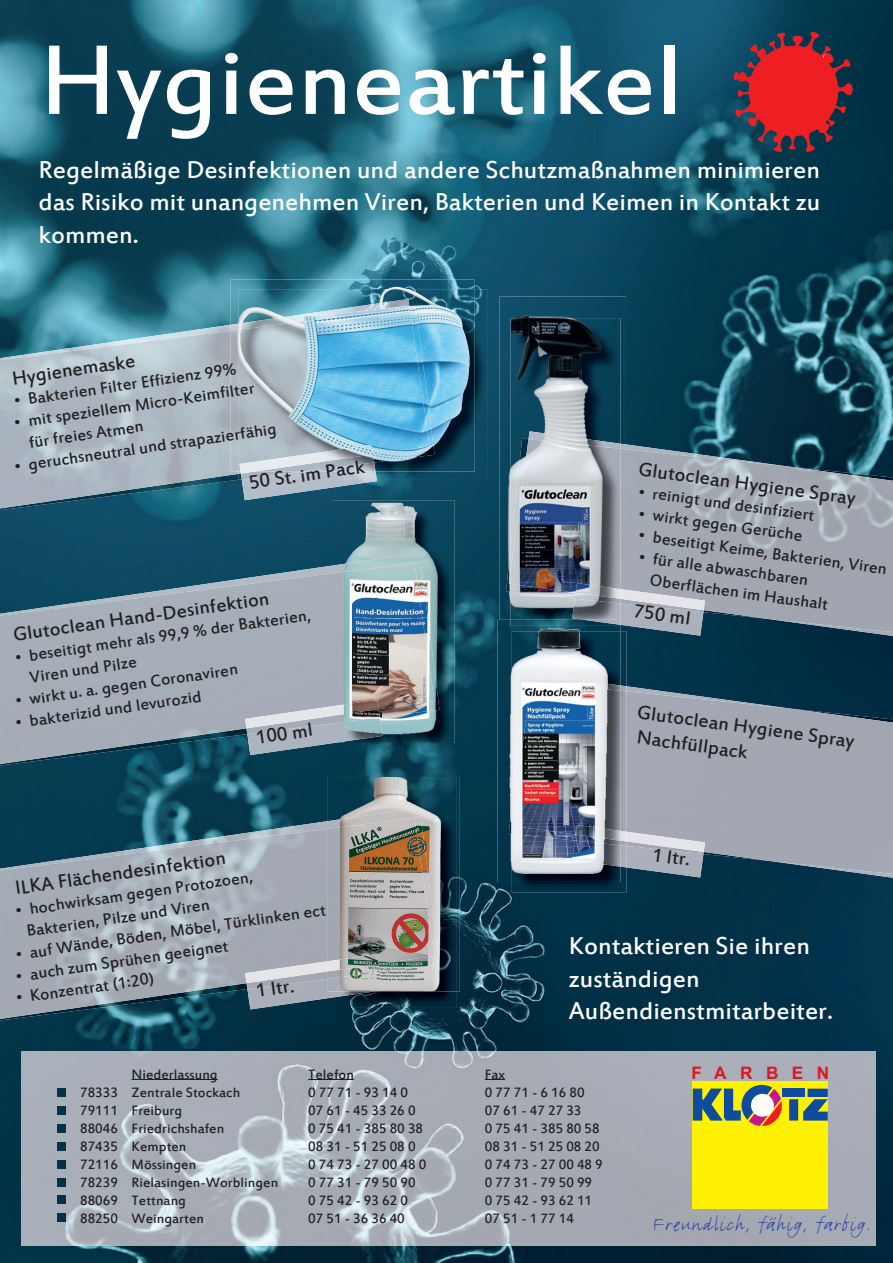
<style>
.page{position:relative;width:893px;height:1263px;background:#fff}
.page>*{position:absolute;margin:0;border:0;box-sizing:border-box;transform-origin:0 0}
.t1{font:108px "Estrangelo Edessa";color:#fff}
.t2{font:27px/32.4px "Estrangelo Edessa";color:#fff;text-align:justify}
.t3{font:22.5px "Justlefthand";letter-spacing:.065em;color:#374a9f}
.t4{font:21px/25.3px "Estrangelo Edessa";color:#231f20}
.t5{font:18px/21.9px "Estrangelo Edessa";color:#231f20}
.t6{font:700 17.25px "Arial";letter-spacing:.78em;color:#db1820}
.t7{font:15px/18px "Estrangelo Edessa";color:#231f20}
</style>
<div class="page">
<img style="left:0;top:0;width:893px;height:1263px">
<img style="left:21px;top:1051px;width:855px;height:195px">
<div style="left:693px;top:1081px;width:135px;height:127px;background:#fff101"></div>
<div style="left:783px;top:1088px;width:22px;height:9px;background:#0d4c9f"></div>
<div style="left:789px;top:1099px;width:9px;height:21px;background:#0d4c9f"></div>
<div style="left:807px;top:1088px;width:21px;height:9px;background:#0d4c9f"></div>
<svg style="left:803px;top:1099px;width:25px;height:21px"></svg>
<svg style="left:693px;top:1085px;width:90px;height:41px"></svg>
<hr style="left:132px;top:1079px;width:86px;height:1px;background:#231f20">
<hr style="left:308px;top:1079px;width:46px;height:1px;background:#231f20">
<svg style="left:485px;top:1079px;width:20px;height:1px"></svg>
<img style="left:0;top:508px;width:239px;height:2px">
<img style="left:0;top:764px;width:247px;height:2px">
<img style="left:0;top:1019px;width:247px;height:1px">
<img style="left:0;top:325px;width:231px;height:6px">
<img style="left:0;top:331px;width:239px;height:177px">
<img style="left:0;top:565px;width:333px;height:8px">
<img style="left:0;top:573px;width:333px;height:191px">
<img style="left:242px;top:480px;width:135px;height:20px">
<img style="left:247px;top:734px;width:89px;height:21px">
<img style="left:246px;top:728px;width:87px;height:6px">
<img style="left:245px;top:706px;width:88px;height:22px">
<img style="left:328px;top:991px;width:13px;height:18px">
<img style="left:626px;top:444px;width:267px;height:192px">
<img style="left:626px;top:449px;width:267px;height:183px">
<img style="left:627px;top:686px;width:266px;height:192px">
<img style="left:627px;top:691px;width:266px;height:183px">
<img style="left:627px;top:854px;width:76px;height:23px">
<img style="left:627px;top:852px;width:77px;height:2px">
<img style="left:627px;top:832px;width:78px;height:20px">
<img style="left:620px;top:612px;width:83px;height:24px">
<img style="left:626px;top:610px;width:78px;height:2px">
<img style="left:626px;top:590px;width:79px;height:20px">
<img style="left:0;top:821px;width:328px;height:8px">
<img style="left:0;top:829px;width:328px;height:190px">
<img style="left:245px;top:961px;width:83px;height:22px">
<img style="left:255px;top:289px;width:233px;height:191px">
<img style="left:255px;top:471px;width:49px;height:8px">
<svg style="left:239px;top:471px;width:16px;height:9px"></svg>
<img style="left:231px;top:279px;width:244px;height:45px">
<svg style="left:231px;top:324px;width:8px;height:6px"></svg>
<img style="left:231px;top:330px;width:8px;height:141px">
<img style="left:239px;top:289px;width:236px;height:182px">
<img style="left:410px;top:307px;width:25px;height:155px">
<img style="left:239px;top:299px;width:171px;height:9px">
<img style="left:239px;top:308px;width:191px;height:163px">
<img style="left:240px;top:445px;width:133px;height:26px">
<img style="left:345px;top:743px;width:108px;height:6px">
<img style="left:333px;top:500px;width:122px;height:243px">
<svg style="left:333px;top:564px;width:12px;height:8px"></svg>
<img style="left:333px;top:572px;width:12px;height:132px">
<img style="left:333px;top:723px;width:12px;height:20px">
<svg style="left:333px;top:704px;width:12px;height:19px"></svg>
<img style="left:380px;top:562px;width:59px;height:155px">
<img style="left:345px;top:554px;width:69px;height:9px">
<img style="left:345px;top:563px;width:89px;height:146px">
<img style="left:345px;top:717px;width:37px;height:24px">
<img style="left:345px;top:709px;width:35px;height:13px">
<img style="left:345px;top:700px;width:34px;height:14px">
<img style="left:341px;top:991px;width:116px;height:17px">
<img style="left:341px;top:991px;width:33px;height:5px">
<img style="left:328px;top:777px;width:132px;height:214px">
<img style="left:328px;top:979px;width:13px;height:12px">
<svg style="left:328px;top:819px;width:13px;height:8px"></svg>
<img style="left:328px;top:827px;width:13px;height:132px">
<svg style="left:328px;top:959px;width:13px;height:20px"></svg>
<img style="left:380px;top:817px;width:59px;height:155px">
<img style="left:341px;top:972px;width:41px;height:19px">
<img style="left:341px;top:964px;width:39px;height:13px">
<img style="left:341px;top:809px;width:73px;height:9px">
<img style="left:341px;top:818px;width:93px;height:146px">
<img style="left:341px;top:954px;width:38px;height:15px">
<img style="left:500px;top:297px;width:126px;height:322px">
<img style="left:506px;top:550px;width:4px;height:42px">
<svg style="left:620px;top:444px;width:6px;height:5px"></svg>
<img style="left:509px;top:449px;width:117px;height:141px">
<img style="left:620px;top:604px;width:6px;height:15px">
<svg style="left:620px;top:589px;width:6px;height:15px"></svg>
<img style="left:510px;top:318px;width:110px;height:302px">
<img style="left:510px;top:438px;width:65px;height:161px">
<img style="left:528px;top:431px;width:92px;height:8px">
<img style="left:510px;top:439px;width:110px;height:154px">
<img style="left:572px;top:599px;width:48px;height:20px">
<img style="left:575px;top:593px;width:45px;height:10px">
<img style="left:576px;top:583px;width:44px;height:16px">
<img style="left:512px;top:631px;width:115px;height:261px">
<svg style="left:620px;top:685px;width:7px;height:6px"></svg>
<img style="left:620px;top:691px;width:7px;height:140px">
<img style="left:620px;top:846px;width:7px;height:21px">
<svg style="left:620px;top:831px;width:7px;height:15px"></svg>
<img style="left:497px;top:620px;width:123px;height:262px">
<img style="left:509px;top:805px;width:3px;height:29px">
<img style="left:584px;top:620px;width:36px;height:5px">
<img style="left:512px;top:631px;width:108px;height:251px">
<img style="left:512px;top:834px;width:63px;height:6px">
<img style="left:531px;top:673px;width:89px;height:8px">
<img style="left:512px;top:681px;width:108px;height:153px">
<img style="left:572px;top:840px;width:48px;height:27px">
<img style="left:575px;top:834px;width:45px;height:11px">
<img style="left:576px;top:825px;width:44px;height:16px">
<div style="left:57px;top:1088px;width:8px;height:9px;background:#033148"></div>
<div style="left:57px;top:1106px;width:8px;height:8px;background:#033148"></div>
<div style="left:57px;top:1124px;width:8px;height:9px;background:#033148"></div>
<div style="left:57px;top:1142px;width:8px;height:9px;background:#033148"></div>
<div style="left:57px;top:1160px;width:8px;height:9px;background:#033148"></div>
<div style="left:57px;top:1178px;width:8px;height:8px;background:#033148"></div>
<div style="left:57px;top:1195px;width:8px;height:9px;background:#033148"></div>
<div style="left:57px;top:1213px;width:8px;height:9px;background:#033148"></div>
<img style="left:730px;top:30px;width:125px;height:125px">
<h1 class="t1" style="left:40px;top:27px;width:644px">Hygieneartikel</h1>
<h2 class="t2" style="left:38px;top:155px;width:783px">Regelmäßige Desinfektionen und andere Schutzmaßnahmen minimieren das Risiko mit unangenehmen Viren, Bakterien und Keimen in Kontakt zu kommen.</h2>
<p class="t4" style="left:11px;top:367px;width:126px;rotate:-8deg">Hygienemaske</p>
<p class="t5" style="left:13px;top:391px;width:226px;rotate:-8deg">• Bakterien Filter Effizienz 99%</p>
<p class="t5" style="left:25px;top:411px;width:232px;text-indent:-12px;rotate:-8deg">• mit speziellem Micro-Keimfilter für freies Atmen</p>
<p class="t5" style="left:13px;top:456px;width:266px;rotate:-8deg">• geruchsneutral und strapazierfähig</p>
<p class="t4" style="left:248px;top:471px;width:118px;rotate:-8deg">50 St. im Pack</p>
<p class="t4" style="left:12px;top:623px;width:260px;rotate:-8deg">Glutoclean Hand-Desinfektion</p>
<p class="t5" style="left:25px;top:645px;width:288px;text-indent:-12px;rotate:-8deg">• beseitigt mehr als 99,9 % der Bakterien,<br>Viren und Pilze</p>
<p class="t5" style="left:14px;top:691px;width:226px;rotate:-8deg">• wirkt u. a. gegen Coronaviren</p>
<p class="t5" style="left:14px;top:713px;width:190px;rotate:-8deg">• bakterizid und levurozid</p>
<p class="t4" style="left:254px;top:726px;width:59px;rotate:-8deg">100 ml</p>
<p class="t4" style="left:14px;top:876px;width:214px;rotate:-8deg">ILKA Flächendesinfektion</p>
<p class="t5" style="left:22px;top:899px;width:233px;text-indent:-8px;rotate:-8deg">• hochwirksam gegen Protozoen,<br>Bakterien, Pilze und Viren</p>
<p class="t5" style="left:14px;top:944px;width:315px;rotate:-8deg">• auf Wände, Böden, Möbel, Türklinken ect</p>
<p class="t5" style="left:14px;top:966px;width:216px;rotate:-8deg">• auch zum Sprühen geeignet</p>
<p class="t5" style="left:15px;top:988px;width:141px;rotate:-8deg">• Konzentrat (1:20)</p>
<p class="t4" style="left:254px;top:979px;width:40px;rotate:-8deg">1 ltr.</p>
<p class="t4" style="left:640px;top:457px;width:221px;rotate:8deg">Glutoclean Hygiene Spray</p>
<p class="t5" style="left:640px;top:481px;width:179px;rotate:8deg">• reinigt und desinfiziert</p>
<p class="t5" style="left:640px;top:503px;width:167px;rotate:8deg">• wirkt gegen Gerüche</p>
<p class="t5" style="left:640px;top:525px;width:252px;rotate:8deg">• beseitigt Keime, Bakterien, Viren</p>
<p class="t5" style="left:654px;top:549px;width:181px;text-indent:-14px;rotate:8deg">• für alle abwaschbaren<br>Oberflächen im Haushalt</p>
<p class="t4" style="left:636px;top:599px;width:59px;rotate:8deg">750 ml</p>
<p class="t4" style="left:639px;top:700px;width:221px;rotate:8deg">Glutoclean Hygiene Spray<br>Nachfüllpack</p>
<p class="t4" style="left:654px;top:843px;width:40px;rotate:8deg">1 ltr.</p>
<h2 class="t2" style="left:569px;top:932px;width:266px;text-align:left">Kontaktieren Sie ihren zuständigen<br>Außendienstmitarbeiter.</h2>
<p class="t7" style="left:80px;top:1084px;width:39px;text-align:justify">78333<br>79111<br>88046<br>87435<br>72116<br>78239<br>88069<br>88250</p>
<p class="t7" style="left:132px;top:1066px;width:88px">Niederlassung</p>
<p class="t7" style="left:308px;top:1066px;width:47px">Telefon</p>
<p class="t7" style="left:485px;top:1066px;width:22px">Fax</p>
<p class="t7" style="left:308px;top:1084px;width:120px">0 77 71 - 93 14 0<br>07 61 - 45 33 26 0<br>0 75 41 - 385 80 38<br>08 31 - 51 25 08 0<br>0 74 73 - 27 00 48 0<br>0 77 31 - 79 50 90<br>0 75 42 - 93 62 0<br>07 51 - 36 36 40</p>
<p class="t7" style="left:485px;top:1084px;width:120px">0 77 71 - 6 16 80<br>07 61 - 47 27 33<br>0 75 41 - 385 80 58<br>08 31 - 51 25 08 20<br>0 74 73 - 27 00 48 9<br>0 77 31 - 79 50 99<br>0 75 42 - 93 62 11<br>07 51 - 1 77 14</p>
<p class="t7" style="left:132px;top:1084px;width:148px">Zentrale Stockach<br>Freiburg<br>Friedrichshafen<br>Kempten<br>Mössingen<br>Rielasingen-Worblingen<br>Tettnang<br>Weingarten</p>
<p class="t6" style="left:691px;top:1061px;width:139px">FARBEN</p>
<p class="t3" style="left:653px;top:1211px;width:219px">Freundlich, fähig, farbig.</p>
</div>
